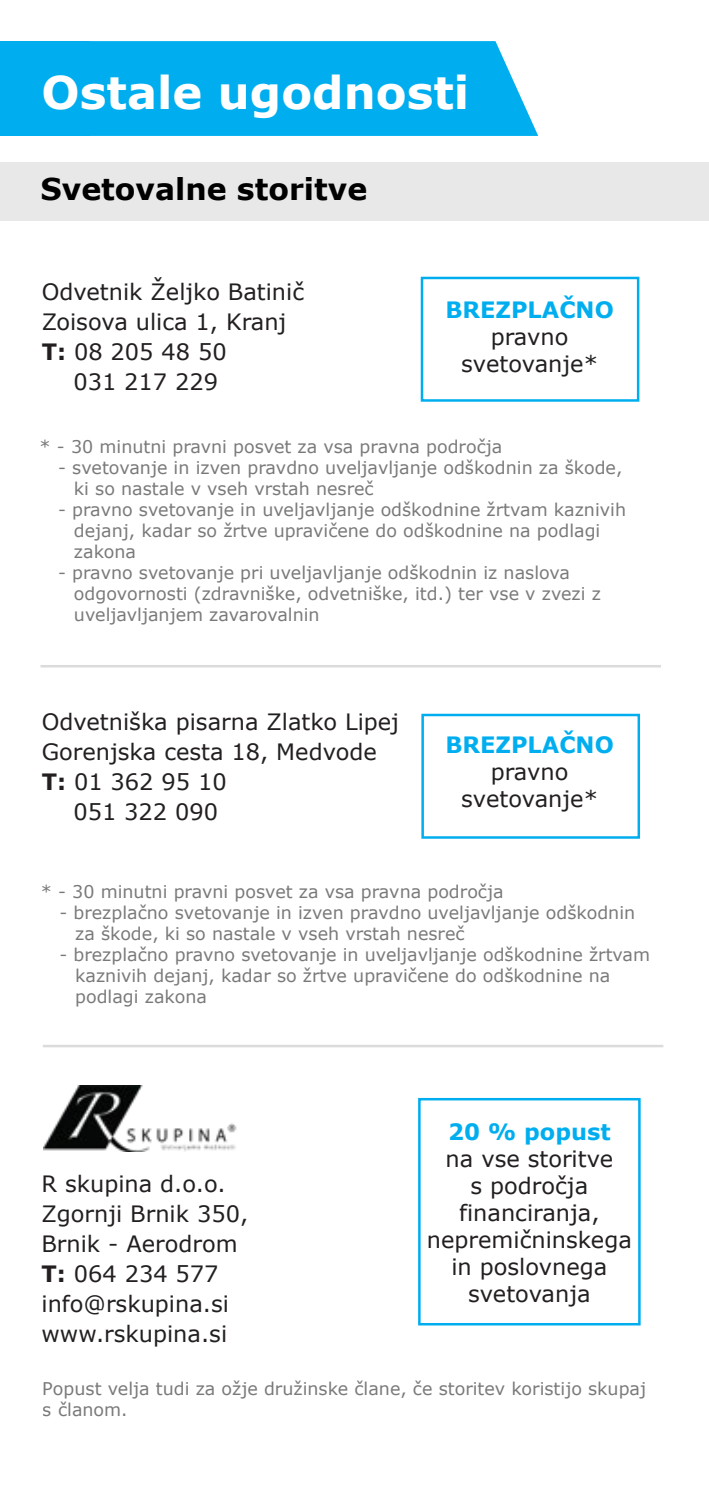
<style>
.page{position:relative;width:709px;height:1489px;background:#fff}
.page>*{position:absolute;margin:0;border:0;box-sizing:border-box;transform-origin:0 0}
.t1{font:700 45px "Verdana";color:#fff}
.t2{font:700 30px "Verdana";color:#000}
.t3{font:22.5px/27px "Verdana";color:#231f20;text-align:center}
.t4{font:700 22.5px "Verdana";color:#00aeef}
.t5{font:17.5px/21px "Verdana";color:#231f20}
.s1{font-weight:700}
</style>
<div class="page">
<div style="left:0;top:162px;width:709px;height:59px;background:#e8e8e8"></div>
<div style="left:90px;top:41px;width:448px;height:95px;background:#00aeef"></div>
<div style="left:0;top:41px;width:90px;height:95px;background:#00aeef"></div>
<hr style="left:40px;top:665px;width:621px;height:2px;background:#dcdbdb">
<div style="left:421px;top:277px;width:218px;height:125px;border:2px solid #00aeef"></div>
<div style="left:421px;top:713px;width:219px;height:125px;border:2px solid #00aeef"></div>
<hr style="left:43px;top:1044px;width:620px;height:3px;background:#dcdbdb">
<div style="left:418px;top:1097px;width:222px;height:228px;border:2px solid #00aeef"></div>
<img style="left:43px;top:1085px;width:194px;height:66px">
<h1 class="t1" style="left:42px;top:61px;width:429px">Ostale ugodnosti</h1>
<h2 class="t2" style="left:40px;top:167px;width:328px">Svetovalne storitve</h2>
<p class="t3" style="left:42px;top:278px;width:264px">Odvetnik Željko Batinič</p>
<p class="t3" style="left:42px;top:308px;width:246px">Zoisova ulica 1, Kranj</p>
<p class="t3" style="left:42px;top:338px;width:186px"><span class="s1">T:</span> 08 205 48 50</p>
<p class="t3" style="left:73px;top:368px;width:146px">031 217 229</p>
<p class="t4" style="left:445px;top:293px;width:170px">BREZPLAČNO</p>
<p class="t3" style="left:461px;top:323px;width:138px">pravno svetovanje*</p>
<p class="t5" style="left:40px;top:435px;width:464px">* - 30 minutni pravni posvet za vsa pravna področja</p>
<p class="t5" style="left:74px;top:456px;width:550px;text-indent:-16px">- svetovanje in izven pravdno uveljavljanje odškodnin za škode, ki so nastale v vseh vrstah nesreč</p>
<p class="t5" style="left:74px;top:498px;width:553px;text-indent:-16px">- pravno svetovanje in uveljavljanje odškodnine žrtvam kaznivih dejanj, kadar so žrtve upravičene do odškodnine na podlagi zakona</p>
<p class="t5" style="left:74px;top:561px;width:528px;text-indent:-16px">- pravno svetovanje pri uveljavljanje odškodnin iz naslova odgovornosti (zdravniške, odvetniške, itd.) ter vse v zvezi z uveljavljanjem zavarovalnin</p>
<p class="t3" style="left:42px;top:707px;width:359px">Odvetniška pisarna Zlatko Lipej</p>
<p class="t3" style="left:42px;top:737px;width:336px">Gorenjska cesta 18, Medvode</p>
<p class="t3" style="left:42px;top:767px;width:186px"><span class="s1">T:</span> 01 362 95 10</p>
<p class="t3" style="left:73px;top:797px;width:146px">051 322 090</p>
<p class="t4" style="left:445px;top:729px;width:170px">BREZPLAČNO</p>
<p class="t3" style="left:461px;top:758px;width:138px">pravno svetovanje*</p>
<p class="t5" style="left:41px;top:880px;width:464px">* - 30 minutni pravni posvet za vsa pravna področja</p>
<p class="t5" style="left:75px;top:901px;width:561px;text-indent:-16px">- brezplačno svetovanje in izven pravdno uveljavljanje odškodnin za škode, ki so nastale v vseh vrstah nesreč</p>
<p class="t5" style="left:75px;top:943px;width:576px;text-indent:-16px">- brezplačno pravno svetovanje in uveljavljanje odškodnine žrtvam kaznivih dejanj, kadar so žrtve upravičene do odškodnine na podlagi zakona</p>
<p class="t3" style="left:42px;top:1168px;width:208px;line-height:30px;text-align:left">R skupina d.o.o.<br>Zgornji Brnik 350,<br>Brnik - Aerodrom<br><span class="s1">T:</span> 064 234 577 info@rskupina.si www.rskupina.si</p>
<p class="t4" style="left:448px;top:1116px;width:164px">20 % popust</p>
<p class="t3" style="left:427px;top:1145px;width:206px">na vse storitve<br>s področja financiranja, nepremičninskega in poslovnega svetovanja</p>
<p class="t5" style="left:43px;top:1378px;width:605px">Popust velja tudi za ožje družinske člane, če storitev koristijo skupaj s članom.</p>
</div>
